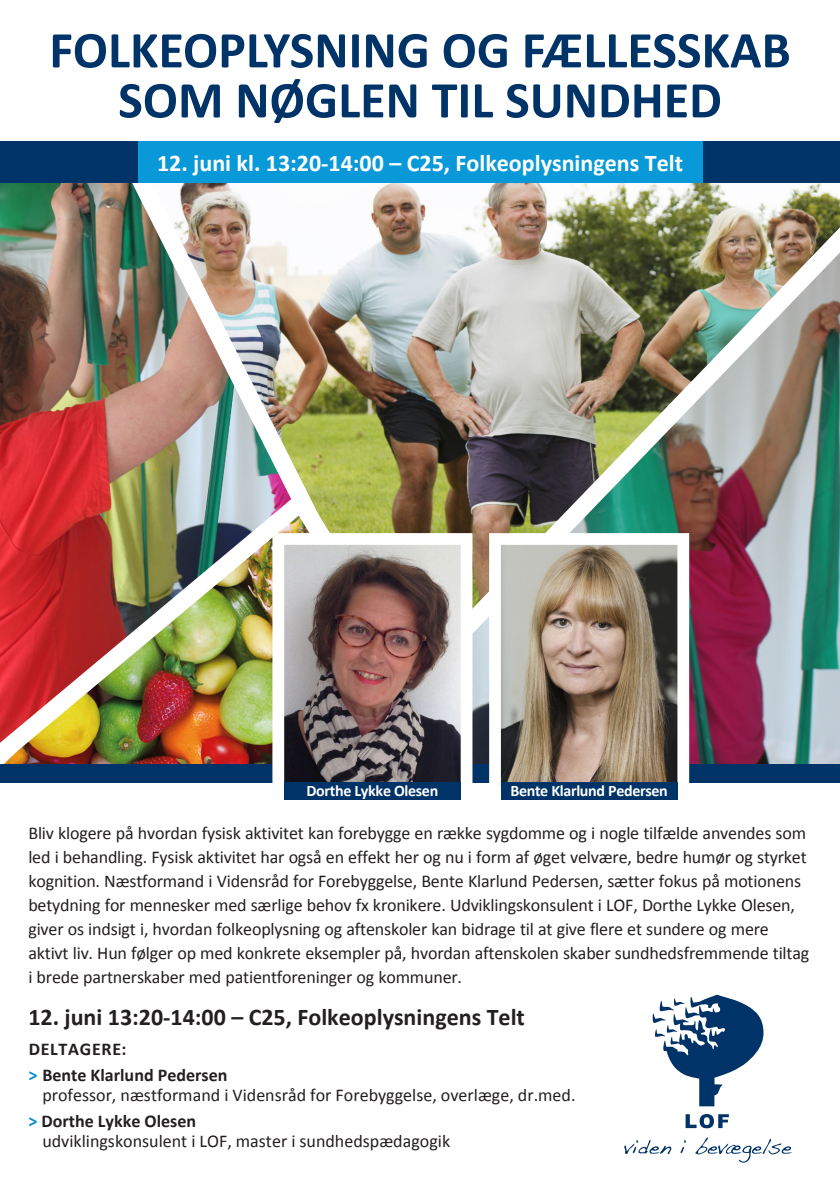
<style>
.page{position:relative;width:840px;height:1191px;background:#fff}
.page>*{position:absolute;margin:0;border:0;box-sizing:border-box;transform-origin:0 0}
.t1{font:700 52px "Calibri";color:#003367}
.t2{font:700 24px "Calibri";color:#fff}
.t3{font:700 24px "Calibri";color:#231f20}
.Brødtekst{font:18px/24px "Calibri";letter-spacing:-.01em;color:#231f20}
.t4{font:700 18px "Calibri";color:#231f20}
.t5{font:700 18px "Calibri";letter-spacing:.04em;color:#231f20}
.t6{font:700 16px "Calibri";letter-spacing:-.02em;color:#fff}
.s1{color:#008ace}
</style>
<div class="page">
<img style="left:0;top:183px;width:107px;height:293px">
<img style="left:689px;top:726px;width:150px;height:38px">
<img style="left:107px;top:141px;width:732px;height:585px">
<img style="left:0;top:476px;width:498px;height:324px">
<div style="left:0;top:142px;width:839px;height:41px;background:#003367"></div>
<div style="left:0;top:764px;width:839px;height:19px;background:#003367"></div>
<div style="left:138px;top:142px;width:563px;height:41px;background:#0a99d8"></div>
<svg style="left:685px;top:1114px;width:43px;height:14px"></svg>
<svg style="left:652px;top:994px;width:111px;height:112px"></svg>
<svg style="left:624px;top:1139px;width:47px;height:15px"></svg>
<svg style="left:680px;top:1139px;width:5px;height:14px"></svg>
<svg style="left:695px;top:1137px;width:96px;height:25px"></svg>
<img style="left:502px;top:546px;width:173px;height:236px">
<div style="left:489px;top:533px;width:199px;height:266px;border:12px solid #fff"></div>
<img style="left:285px;top:546px;width:174px;height:236px">
<div style="left:272px;top:533px;width:200px;height:266px;border:12px solid #fff"></div>
<div style="left:284px;top:782px;width:176px;height:17px;background:#003367"></div>
<div style="left:500px;top:782px;width:177px;height:17px;background:#003367"></div>
<p class="t1" style="left:49px;top:17px;width:742px">FOLKEOPLYSNING OG FÆLLESSKAB</p>
<p class="t1" style="left:118px;top:67px;width:605px">SOM NØGLEN TIL SUNDHED</p>
<p class="t2" style="left:157px;top:147px;width:527px">12. juni kl. 13:20-14:00 – C25, Folkeoplysningens Telt</p>
<p class="t6" style="left:306px;top:780px;width:133px">Dorthe Lykke Olesen</p>
<p class="t6" style="left:510px;top:780px;width:159px">Bente Klarlund Pedersen</p>
<p class="Brødtekst" style="left:28px;top:820px;width:782px">Bliv klogere på hvordan fysisk aktivitet kan forebygge en række sygdomme og i nogle tilfælde anvendes som led i behandling. Fysisk aktivitet har også en effekt her og nu i form af øget velvære, bedre humør og styrket kognition. Næstformand i Vidensråd for Forebyggelse, Bente Klarlund Pedersen, sætter fokus på motionens betydning for mennesker med særlige behov fx kronikere. Udviklingskonsulent i LOF, Dorthe Lykke Olesen, giver os indsigt i, hvordan folkeoplysning og aftenskoler kan bidrage til at give flere et sundere og mere aktivt liv. Hun følger op med konkrete eksempler på, hvordan aftenskolen skaber sundhedsfremmende tiltag i brede partnerskaber med patientforeninger og kommuner.</p>
<p class="t3" style="left:28px;top:1001px;width:498px">12. juni 13:20-14:00 – C25, Folkeoplysningens Telt</p>
<p class="t5" style="left:29px;top:1037px;width:99px">DELTAGERE:</p>
<p class="t4" style="left:28px;top:1063px;width:200px"><span class="s1">&gt;</span> Bente Klarlund Pedersen</p>
<p class="Brødtekst" style="left:42px;top:1082px;width:534px">professor, næstformand i Vidensråd for Forebyggelse, overlæge, dr.med.</p>
<p class="t4" style="left:28px;top:1109px;width:169px"><span class="s1">&gt;</span> Dorthe Lykke Olesen</p>
<p class="Brødtekst" style="left:42px;top:1128px;width:409px">udviklingskonsulent i LOF, master i sundhedspædagogik</p>
</div>
